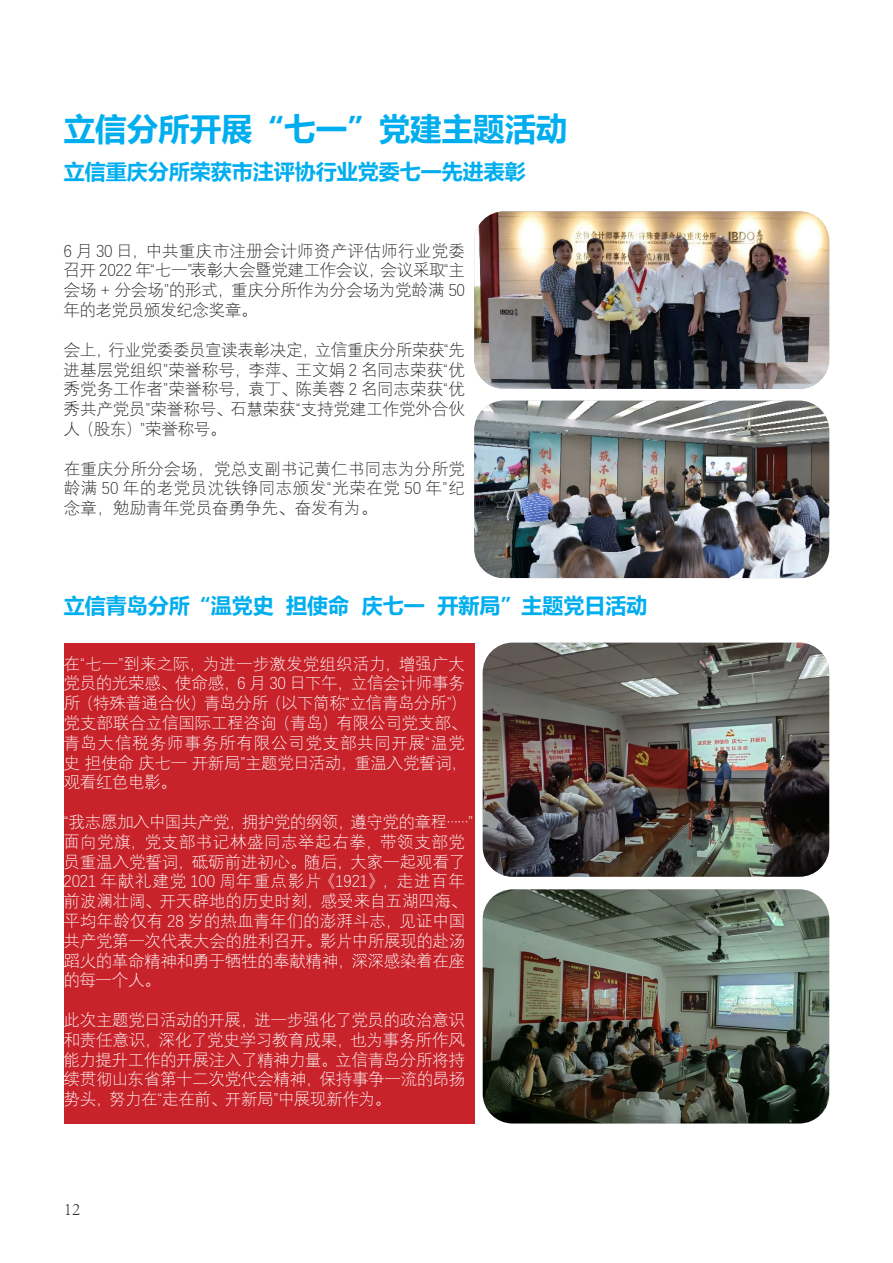
<style>
.page{position:relative;width:893px;height:1263px;background:#fff}
.page>*{position:absolute;margin:0;border:0;box-sizing:border-box;transform-origin:0 0}
.t1{font:700 31.5px "Microsoft Ya Hei";color:#00aeef}
.t2{font:700 21px "Microsoft Ya Hei";color:#00aeef}
.t3{font:300 18px "Adobe Song Std";color:#231f20}
.t4{font:300 16.5px/19.8px "Deng Xian";letter-spacing:-.015em;color:#fff}
.t5{font:300 16.5px/19.8px "Deng Xian";color:#231f20;text-align:justify}
</style>
<div class="page">
<div style="left:64px;top:643px;width:410px;height:480px;background:#c8232a"></div>
<img style="left:474px;top:211px;width:355px;height:178px">
<img style="left:474px;top:401px;width:355px;height:177px">
<img style="left:483px;top:643px;width:346px;height:234px">
<img style="left:483px;top:889px;width:346px;height:234px">
<p class="t1" style="left:64px;top:106px;width:506px">立信分所开展“七一”党建主题活动</p>
<p class="t2" style="left:64px;top:157px;width:464px">立信重庆分所荣获市注评协行业党委七一先进表彰</p>
<p class="t5" style="left:64px;top:240px;width:403px">6 月 30 日，中共重庆市注册会计师资产评估师行业党委召开 2022 年“七一”表彰大会暨党建工作会议，会议采取“主会场 + 分会场”的形式，重庆分所作为分会场为党龄满 50年的老党员颁发纪念奖章。</p>
<p class="t5" style="left:64px;top:339px;width:403px">会上，行业党委委员宣读表彰决定，立信重庆分所荣获“先进基层党组织”荣誉称号，李萍、王文娟 2 名同志荣获“优秀党务工作者”荣誉称号，袁丁、陈美蓉 2 名同志荣获“优秀共产党员”荣誉称号、石慧荣获“支持党建工作党外合伙人（股东）”荣誉称号。</p>
<p class="t5" style="left:64px;top:458px;width:403px">在重庆分所分会场，党总支副书记黄仁书同志为分所党龄满 50 年的老党员沈铁铮同志颁发“光荣在党 50 年”纪念章，勉励青年党员奋勇争先、奋发有为。</p>
<p class="t2" style="left:64px;top:590px;width:585px">立信青岛分所“温党史 担使命 庆七一 开新局”主题党日活动</p>
<p class="t4" style="left:64px;top:653px;width:405px">在“七一”到来之际，为进一步激发党组织活力，增强广大党员的光荣感、使命感，6 月 30 日下午，立信会计师事务所（特殊普通合伙）青岛分所（以下简称“立信青岛分所”）党支部联合立信国际工程咨询（青岛）有限公司党支部、青岛大信税务师事务所有限公司党支部共同开展“温党史担使命 庆七一 开新局”主题党日活动，重温入党誓词，观看红色电影。</p>
<p class="t4" style="left:63px;top:811px;width:411px">“我志愿加入中国共产党，拥护党的纲领，遵守党的章程……”面向党旗，党支部书记林盛同志举起右拳，带领支部党员重温入党誓词，砥砺前进初心。随后，大家一起观看了<br>2021 年献礼建党 100 周年重点影片《1921》，走进百年前波澜壮阔、开天辟地的历史时刻，感受来自五湖四海、平均年龄仅有 28 岁的热血青年们的澎湃斗志，见证中国共产党第一次代表大会的胜利召开。影片中所展现的赴汤蹈火的革命精神和勇于牺牲的奉献精神，深深感染着在座的每一个人。</p>
<p class="t4" style="left:64px;top:1009px;width:403px;text-align:justify">此次主题党日活动的开展，进一步强化了党员的政治意识和责任意识，深化了党史学习教育成果，也为事务所作风能力提升工作的开展注入了精神力量。立信青岛分所将持续贯彻山东省第十二次党代会精神，保持事争一流的昂扬势头，努力在“走在前、开新局”中展现新作为。</p>
<p class="t3" style="left:64px;top:1199px;width:18px">12</p>
</div>
